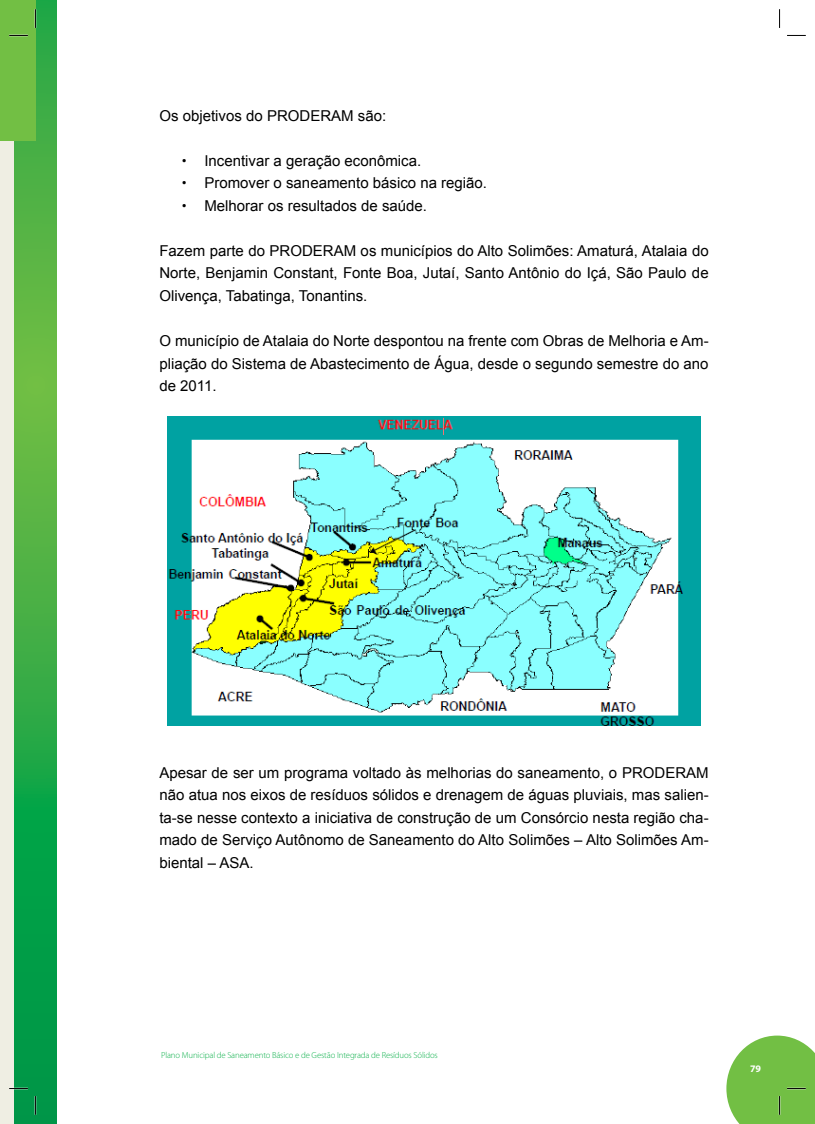
<style>
.page{position:relative;width:815px;height:1124px;background:#fff}
.page>*{position:absolute;margin:0;border:0;box-sizing:border-box;transform-origin:0 0}
.t1{font:15px/22.5px "Arial";color:#000;text-align:justify}
.t2{font:700 10px "Myriad Pro";color:#fff}
.t3{font:300 8.75px "Myriad Pro";letter-spacing:-.015em;color:#0db14b}
.s1{font-family:"Swiss 721 BT";font-weight:900}
</style>
<div class="page">
<div style="left:0;top:2px;width:35px;height:1121px;background:#efeee3"></div>
<svg style="left:14px;top:0;width:43px;height:1123px;background:#35ab45"></svg>
<div style="left:0;top:0;width:35px;height:140px;background:#72bf44"></div>
<img style="left:168px;top:416px;width:532px;height:309px">
<svg style="left:9px;top:35px;width:19px;height:1px"></svg>
<svg style="left:787px;top:35px;width:19px;height:1px"></svg>
<svg style="left:9px;top:1087px;width:19px;height:2px"></svg>
<svg style="left:35px;top:9px;width:1px;height:19px"></svg>
<svg style="left:35px;top:1095px;width:1px;height:19px"></svg>
<svg style="left:779px;top:9px;width:1px;height:19px"></svg>
<svg style="left:726px;top:1035px;width:89px;height:88px;background:#83c65c"></svg>
<p class="t1" style="left:159px;top:104px;width:228px">Os objetivos do PRODERAM são:</p>
<p class="t1" style="left:182px;top:149px;width:307px;text-align:left"><span class="s1">·</span> Incentivar a geração econômica.<br><span class="s1">·</span> Promover o saneamento básico na região. <span class="s1">·</span> Melhorar os resultados de saúde.</p>
<p class="t1" style="left:159px;top:239px;width:551px">Fazem parte do PRODERAM os municípios do Alto Solimões: Amaturá, Atalaia do Norte, Benjamin Constant, Fonte Boa, Jutaí, Santo Antônio do Içá, São Paulo de Olivença, Tabatinga, Tonantins.</p>
<p class="t1" style="left:159px;top:329px;width:551px">O município de Atalaia do Norte despontou na frente com Obras de Melhoria e Am&shy;pliação do Sistema de Abastecimento de Água, desde o segundo semestre do ano de 2011.</p>
<p class="t1" style="left:159px;top:761px;width:551px">Apesar de ser um programa voltado às melhorias do saneamento, o PRODERAM não atua nos eixos de resíduos sólidos e drenagem de águas pluviais, mas salien&shy;ta-se nesse contexto a iniciativa de construção de um Consórcio nesta região cha&shy;mado de Serviço Autônomo de Saneamento do Alto Solimões – Alto Solimões Am&shy;biental – ASA.</p>
<p class="t3" style="left:161px;top:1050px;width:278px">Plano Municipal de Saneamento Básico e de Gestão Integrada de Resíduos Sólidos</p>
<p class="t2" style="left:750px;top:1062px;width:12px">79</p>
</div>
